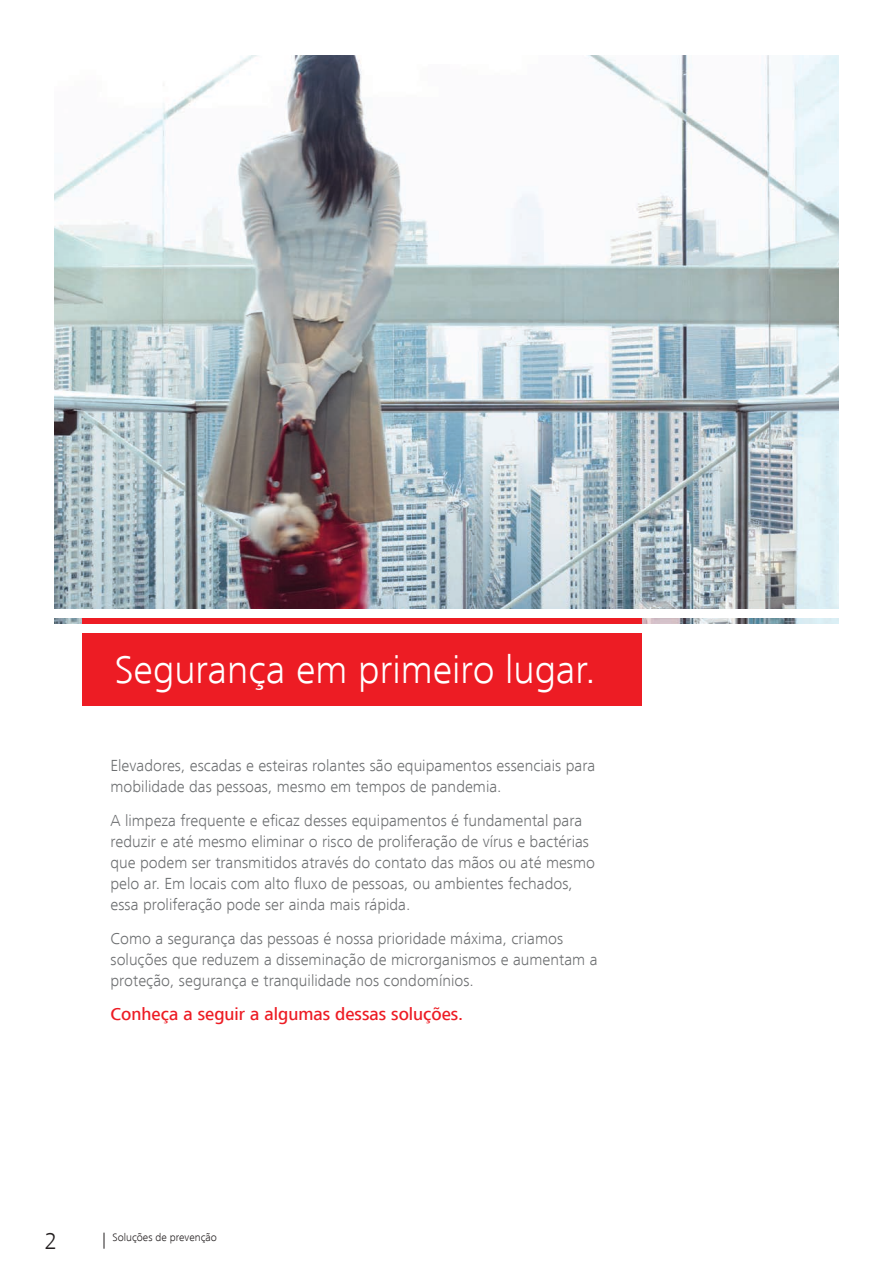
<style>
.page{position:relative;width:893px;height:1263px;background:#fff}
.page>*{position:absolute;margin:0;border:0;box-sizing:border-box;transform-origin:0 0}
.t1{font:300 40.5px "Frutiger Next LT";color:#fff}
.t2{font:300 24px "Frutiger Next LT";color:#231f20}
.t3{font:500 18px "Frutiger Next LT";color:#ed1c24}
.t4{font:300 16.5px/21px "Frutiger Next LT";color:#6d6f71}
.t5{font:300 11.25px "Frutiger Next LT";color:#231f20}
</style>
<div class="page">
<svg style="left:104px;top:1232px;width:1px;height:17px"></svg>
<img style="left:54px;top:56px;width:785px;height:568px">
<div style="left:83px;top:612px;width:559px;height:94px;background:#ed1c24"></div>
<div style="left:54px;top:625px;width:796px;height:8px;background:#fff"></div>
<div style="left:54px;top:609px;width:796px;height:8px;background:#fff"></div>
<h1 class="t1" style="left:115px;top:647px;width:483px">Segurança em primeiro lugar.</h1>
<p class="t4" style="left:111px;top:755px;width:486px">Elevadores, escadas e esteiras rolantes são equipamentos essenciais para mobilidade das pessoas, mesmo em tempos de pandemia.</p>
<p class="t4" style="left:111px;top:810px;width:486px">A limpeza frequente e eficaz desses equipamentos é fundamental para reduzir e até mesmo eliminar o risco de proliferação de vírus e bactérias que podem ser transmitidos através do contato das mãos ou até mesmo pelo ar. Em locais com alto fluxo de pessoas, ou ambientes fechados,</p>
<p class="t4" style="left:111px;top:894px;width:301px">essa proliferação pode ser ainda mais rápida.</p>
<p class="t4" style="left:111px;top:927px;width:454px">Como a segurança das pessoas é nossa prioridade máxima, criamos</p>
<p class="t4" style="left:111px;top:948px;width:489px">soluções que reduzem a disseminação de microrganismos e aumentam a</p>
<p class="t4" style="left:111px;top:970px;width:365px">proteção, segurança e tranquilidade nos condomínios.</p>
<p class="t3" style="left:111px;top:1004px;width:354px">Conheça a seguir a algumas dessas soluções.</p>
<h2 class="t2" style="left:45px;top:1227px;width:14px">2</h2>
<p class="t5" style="left:112px;top:1231px;width:106px">Soluções de prevenção</p>
</div>
